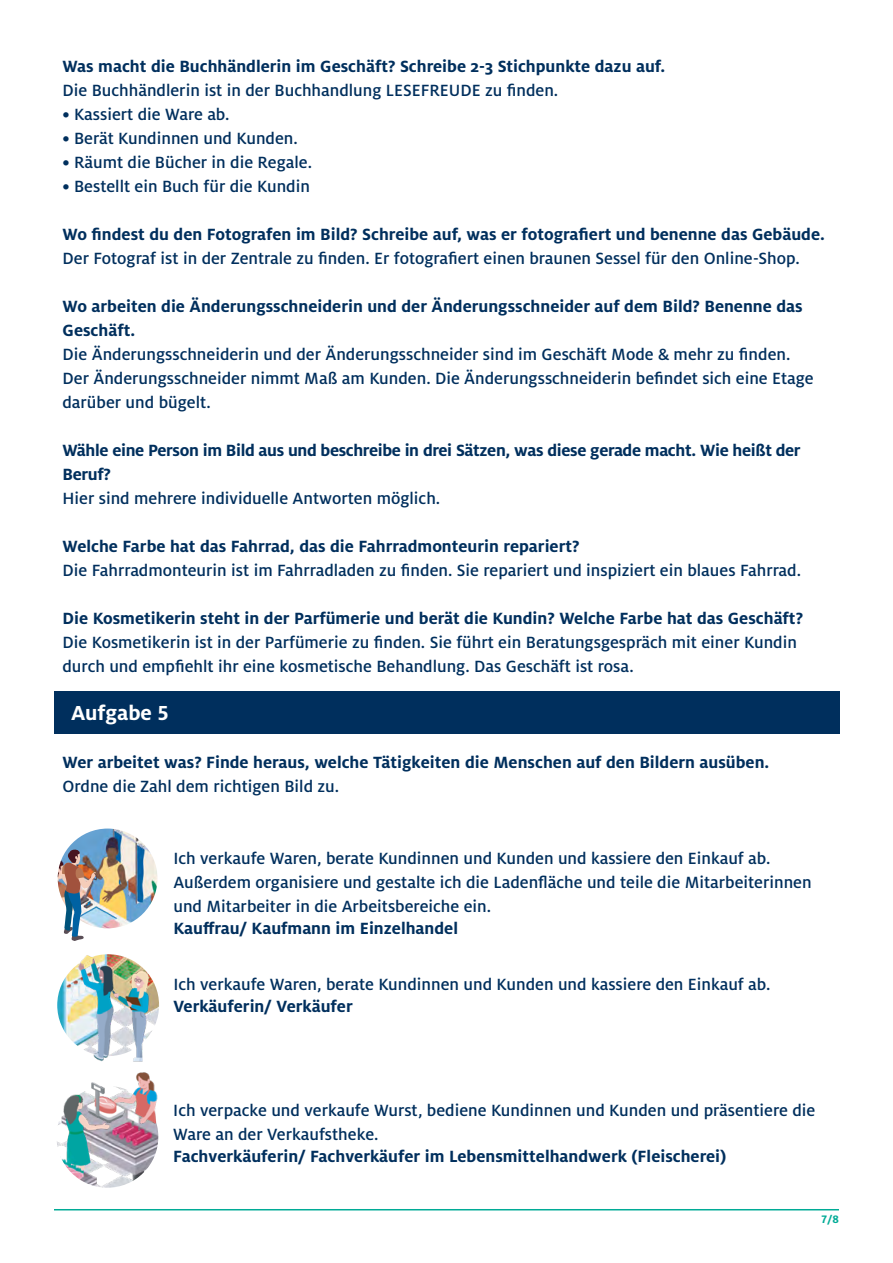
<style>
.page{position:relative;width:893px;height:1263px;background:#fff}
.page>*{position:absolute;margin:0;border:0;box-sizing:border-box;transform-origin:0 0}
.t1{font:700 22.5px "Milo OT";color:#fff}
.t2{font:500 18px/24px "Milo OT";color:#002f5d}
.t3{font:700 18px/24px "Milo OT";color:#002f5d}
.t4{font:700 18px/24px "Milo OT";letter-spacing:-.02em;color:#002f5d}
.t5{font:700 12px "Milo OT";color:#00ab96}
</style>
<div class="page">
<hr style="left:54px;top:1209px;width:785px;height:1px;background:#00ab96">
<img style="left:56px;top:826px;width:104px;height:104px;border-radius:52px">
<div style="left:53px;top:824px;width:109px;height:109px;border:4px solid #fff;border-radius:50%"></div>
<img style="left:62px;top:849px;width:34px;height:92px">
<img style="left:57px;top:954px;width:102px;height:107px">
<img style="left:54px;top:1084px;width:107px;height:106px;border-radius:53px">
<img style="left:54px;top:1072px;width:107px;height:107px">
<div style="left:54px;top:691px;width:785px;height:43px;background:#002f5d"></div>
<p class="t3" style="left:63px;top:54px;width:604px">Was macht die Buchhändlerin im Geschäft? Schreibe 2-3 Stichpunkte dazu auf.</p>
<p class="t2" style="left:63px;top:78px;width:497px">Die Buchhändlerin ist in der Buchhandlung LESEFREUDE zu finden.</p>
<p class="t2" style="left:63px;top:102px;width:169px">• Kassiert die Ware ab.</p>
<p class="t2" style="left:63px;top:126px;width:237px">• Berät Kundinnen und Kunden.</p>
<p class="t2" style="left:63px;top:150px;width:251px">• Räumt die Bücher in die Regale.</p>
<p class="t2" style="left:63px;top:174px;width:249px">• Bestellt ein Buch für die Kundin</p>
<p class="t3" style="left:63px;top:222px;width:764px">Wo findest du den Fotografen im Bild? Schreibe auf, was er fotografiert und benenne das Gebäude.</p>
<p class="t2" style="left:63px;top:246px;width:739px">Der Fotograf ist in der Zentrale zu finden. Er fotografiert einen braunen Sessel für den Online-Shop.</p>
<p class="t3" style="left:63px;top:294px;width:742px">Wo arbeiten die Änderungsschneiderin und der Änderungsschneider auf dem Bild? Benenne das<br>Geschäft.</p>
<p class="t2" style="left:63px;top:342px;width:753px">Die Änderungsschneiderin und der Änderungsschneider sind im Geschäft Mode &amp; mehr zu finden.<br>Der Änderungsschneider nimmt Maß am Kunden. Die Änderungsschneiderin befindet sich eine Etage darüber und bügelt.</p>
<p class="t4" style="left:63px;top:438px;width:740px">Wähle eine Person im Bild aus und beschreibe in drei Sätzen, was diese gerade macht. Wie heißt der<br>Beruf?</p>
<p class="t2" style="left:63px;top:486px;width:379px">Hier sind mehrere individuelle Antworten möglich.</p>
<p class="t3" style="left:63px;top:534px;width:519px">Welche Farbe hat das Fahrrad, das die Fahrradmonteurin repariert?</p>
<p class="t2" style="left:63px;top:558px;width:740px">Die Fahrradmonteurin ist im Fahrradladen zu finden. Sie repariert und inspiziert ein blaues Fahrrad.</p>
<p class="t3" style="left:63px;top:606px;width:742px">Die Kosmetikerin steht in der Parfümerie und berät die Kundin? Welche Farbe hat das Geschäft?</p>
<p class="t2" style="left:63px;top:630px;width:736px">Die Kosmetikerin ist in der Parfümerie zu finden. Sie führt ein Beratungsgespräch mit einer Kundin durch und empfiehlt ihr eine kosmetische Behandlung. Das Geschäft ist rosa.</p>
<p class="t1" style="left:71px;top:700px;width:99px">Aufgabe 5</p>
<p class="t3" style="left:63px;top:750px;width:708px">Wer arbeitet was? Finde heraus, welche Tätigkeiten die Menschen auf den Bildern ausüben.</p>
<p class="t2" style="left:63px;top:774px;width:278px">Ordne die Zahl dem richtigen Bild zu.</p>
<p class="t2" style="left:173px;top:846px;width:640px">Ich verkaufe Waren, berate Kundinnen und Kunden und kassiere den Einkauf ab.<br>Außerdem organisiere und gestalte ich die Ladenfläche und teile die Mitarbeiterinnen und Mitarbeiter in die Arbeitsbereiche ein.</p>
<p class="t3" style="left:173px;top:917px;width:286px">Kauffrau/ Kaufmann im Einzelhandel</p>
<p class="t2" style="left:173px;top:972px;width:598px">Ich verkaufe Waren, berate Kundinnen und Kunden und kassiere den Einkauf ab.</p>
<p class="t3" style="left:173px;top:995px;width:181px">Verkäuferin/ Verkäufer</p>
<p class="t2" style="left:173px;top:1098px;width:643px">Ich verpacke und verkaufe Wurst, bediene Kundinnen und Kunden und präsentiere die<br>Ware an der Verkaufstheke.</p>
<p class="t3" style="left:173px;top:1145px;width:555px">Fachverkäuferin/ Fachverkäufer im Lebensmittelhandwerk (Fleischerei)</p>
<p class="t5" style="left:821px;top:1212px;width:19px">7/8</p>
</div>
